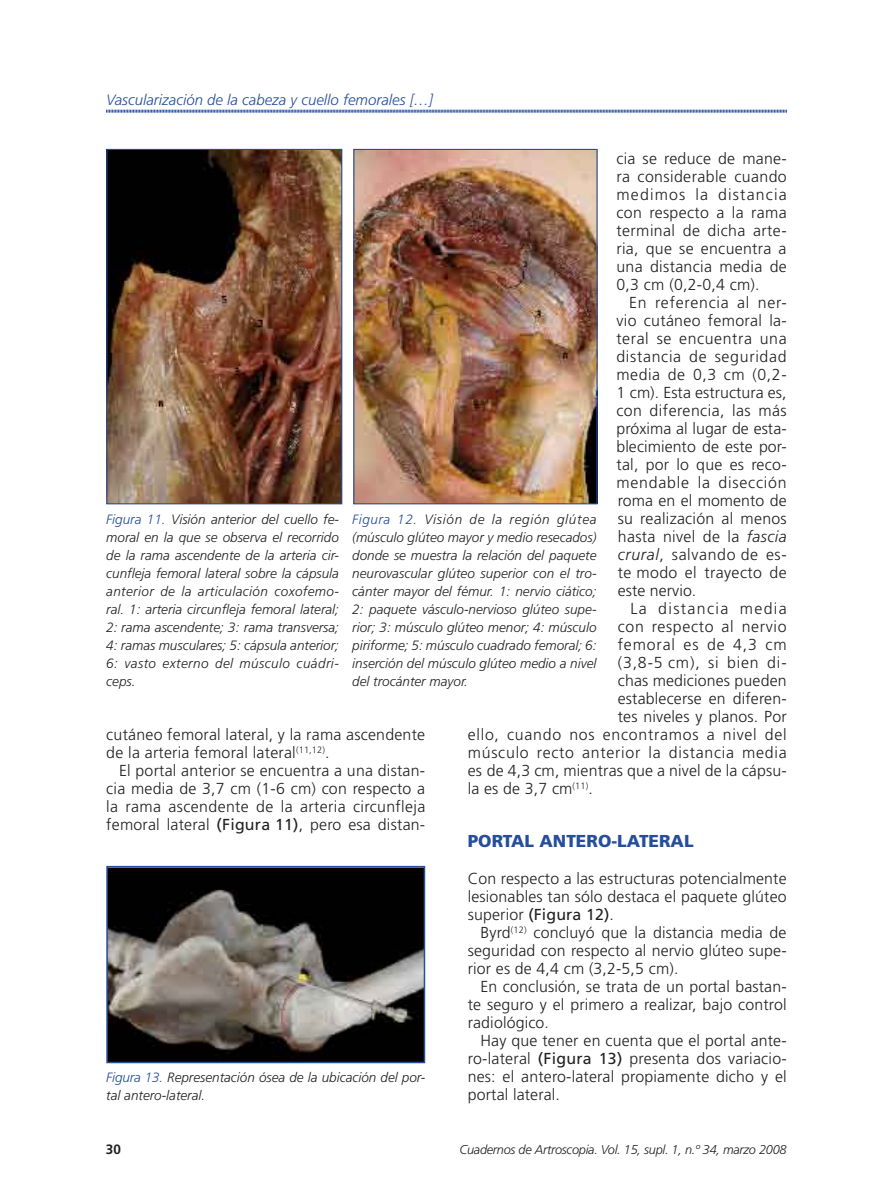
<style>
.page{position:relative;width:893px;height:1191px;background:#fff}
.page>*{position:absolute;margin:0;border:0;box-sizing:border-box;transform-origin:0 0}
.t1{font:900 17.25px "Frutiger LT Std";color:#254e9b}
.t2{font:300 15.9px/18px "Frutiger LT Std";letter-spacing:.015em;color:#212125;text-align:justify}
.t3{font:300 15.9px "Frutiger LT Std";letter-spacing:.045em;color:#212125}
.t4{font:300 15.9px "Frutiger LT Std";letter-spacing:.055em;color:#212125}
.t5{font:300 15.9px "Frutiger LT Std";letter-spacing:.04em;color:#212125}
.t6{font:300 15.9px "Frutiger LT Std";letter-spacing:.085em;color:#212125}
.t7{font:italic 300 15px "Frutiger LT Std";color:#254e9b}
.t8{font:italic 300 13.5px/18px "Frutiger LT Std";color:#212125;text-align:justify}
.t9{font:700 13.5px "Frutiger LT Std";color:#212125}
.t10{font:italic 300 12.75px "Frutiger LT Std";letter-spacing:-.02em;color:#212125}
.s1{font-style:italic}
.s2{font-weight:400}
.s3{color:#254e9b}
</style>
<div class="page">
<svg style="left:106px;top:109px;width:681px;height:4px;background:#90a5cc"></svg>
<img style="left:108px;top:151px;width:232px;height:351px">
<div style="left:106px;top:149px;width:236px;height:355px;border:1px solid #254e9b"></div>
<img style="left:355px;top:151px;width:241px;height:351px">
<div style="left:353px;top:149px;width:245px;height:355px;border:1px solid #254e9b"></div>
<img style="left:108px;top:868px;width:315px;height:193px">
<div style="left:106px;top:866px;width:319px;height:197px;border:1px solid #254e9b"></div>
<p class="t7" style="left:106px;top:92px;width:328px">Vascularización de la cabeza y cuello femorales […]</p>
<p class="t2" style="left:616px;top:149px;width:172px">cia se reduce de mane&shy;ra considerable cuando medimos la distancia con respecto a la rama terminal de dicha arte&shy;ria, que se encuentra a una distancia media de 0,3 cm (0,2-0,4 cm).</p>
<p class="t2" style="left:616px;top:293px;width:172px;text-indent:13px">En referencia al ner&shy;vio cutáneo femoral la&shy;teral se encuentra una distancia de seguridad media de 0,3 cm (0,2- 1 cm). Esta estructura es, con diferencia, las más próxima al lugar de esta&shy;blecimiento de este por&shy;tal, por lo que es reco&shy;mendable la disección roma en el momento de su realización al menos hasta nivel de la <span class="s1">fascia crural</span>, salvando de es&shy;te modo el trayecto de este nervio.</p>
<p class="t6" style="left:630px;top:599px;width:158px">La distancia media</p>
<p class="t5" style="left:618px;top:617px;width:170px">con respecto al nervio</p>
<p class="t4" style="left:618px;top:635px;width:170px">femoral es de 4,3 cm</p>
<p class="t4" style="left:618px;top:653px;width:170px">(3,8-5 cm), si bien di-</p>
<p class="t2" style="left:618px;top:671px;width:170px">chas mediciones pueden</p>
<p class="t2" style="left:618px;top:689px;width:170px">establecerse en diferen-</p>
<p class="t2" style="left:618px;top:707px;width:170px">tes niveles y planos. Por</p>
<p class="t3" style="left:468px;top:725px;width:320px">ello, cuando nos encontramos a nivel del</p>
<p class="t3" style="left:468px;top:743px;width:320px">músculo recto anterior la distancia media</p>
<p class="t2" style="left:468px;top:761px;width:320px">es de 4,3 cm, mientras que a nivel de la cápsu-</p>
<p class="t2" style="left:468px;top:779px;width:127px">la es de 3,7 cm<sup>(11)</sup>.</p>
<p class="t1" style="left:468px;top:830px;width:227px">PORTAL ANTERO-LATERAL</p>
<p class="t2" style="left:468px;top:869px;width:320px">Con respecto a las estructuras potencialmente lesionables tan sólo destaca el paquete glúteo superior <span class="s2">(Figura 12)</span>.</p>
<p class="t2" style="left:468px;top:923px;width:320px;text-indent:13px">Byrd<sup>(12)</sup> concluyó que la distancia media de seguridad con respecto al nervio glúteo supe&shy;rior es de 4,4 cm (3,2-5,5 cm).</p>
<p class="t2" style="left:468px;top:977px;width:320px;text-indent:13px">En conclusión, se trata de un portal bastan&shy;te seguro y el primero a realizar, bajo control radiológico.</p>
<p class="t2" style="left:468px;top:1031px;width:320px;text-indent:13px">Hay que tener en cuenta que el portal ante&shy;ro-lateral <span class="s2">(Figura 13)</span> presenta dos variacio&shy;nes: el antero-lateral propiamente dicho y el portal lateral.</p>
<p class="t8" style="left:106px;top:510px;width:234px"><span class="s3">Figura 11.</span> Visión anterior del cuello fe&shy;moral en la que se observa el recorrido de la rama ascendente de la arteria cir&shy;cunfleja femoral lateral sobre la cápsula anterior de la articulación coxofemo&shy;ral. 1: arteria circunfleja femoral lateral; 2: rama ascendente; 3: rama transversa; 4: ramas musculares; 5: cápsula anterior; 6: vasto externo del músculo cuádri&shy;ceps.</p>
<p class="t8" style="left:352px;top:510px;width:246px"><span class="s3">Figura 12.</span> Visión de la región glútea (músculo glúteo mayor y medio resecados) donde se muestra la relación del paquete neurovascular glúteo superior con el tro&shy;cánter mayor del fémur. 1: nervio ciático; 2: paquete vásculo-nervioso glúteo supe&shy;rior; 3: músculo glúteo menor; 4: músculo piriforme; 5: músculo cuadrado femoral; 6: inserción del músculo glúteo medio a nivel del trocánter mayor.</p>
<p class="t2" style="left:106px;top:725px;width:320px">cutáneo femoral lateral, y la rama ascendente de la arteria femoral lateral<sup>(11,12)</sup>.</p>
<p class="t2" style="left:106px;top:761px;width:321px;text-indent:13px">El portal anterior se encuentra a una distan&shy;cia media de 3,7 cm (1-6 cm) con respecto a la rama ascendente de la arteria circunfleja femoral lateral <span class="s2">(Figura 11)</span>, pero esa distan-</p>
<p class="t8" style="left:106px;top:1068px;width:320px"><span class="s3">Figura 13.</span> Representación ósea de la ubicación del por&shy;tal antero-lateral.</p>
<p class="t9" style="left:106px;top:1141px;width:17px">30</p>
<p class="t10" style="left:459px;top:1142px;width:329px">Cuadernos de Artroscopia. Vol. 15, supl. 1, n.º 34, marzo 2008</p>
</div>
